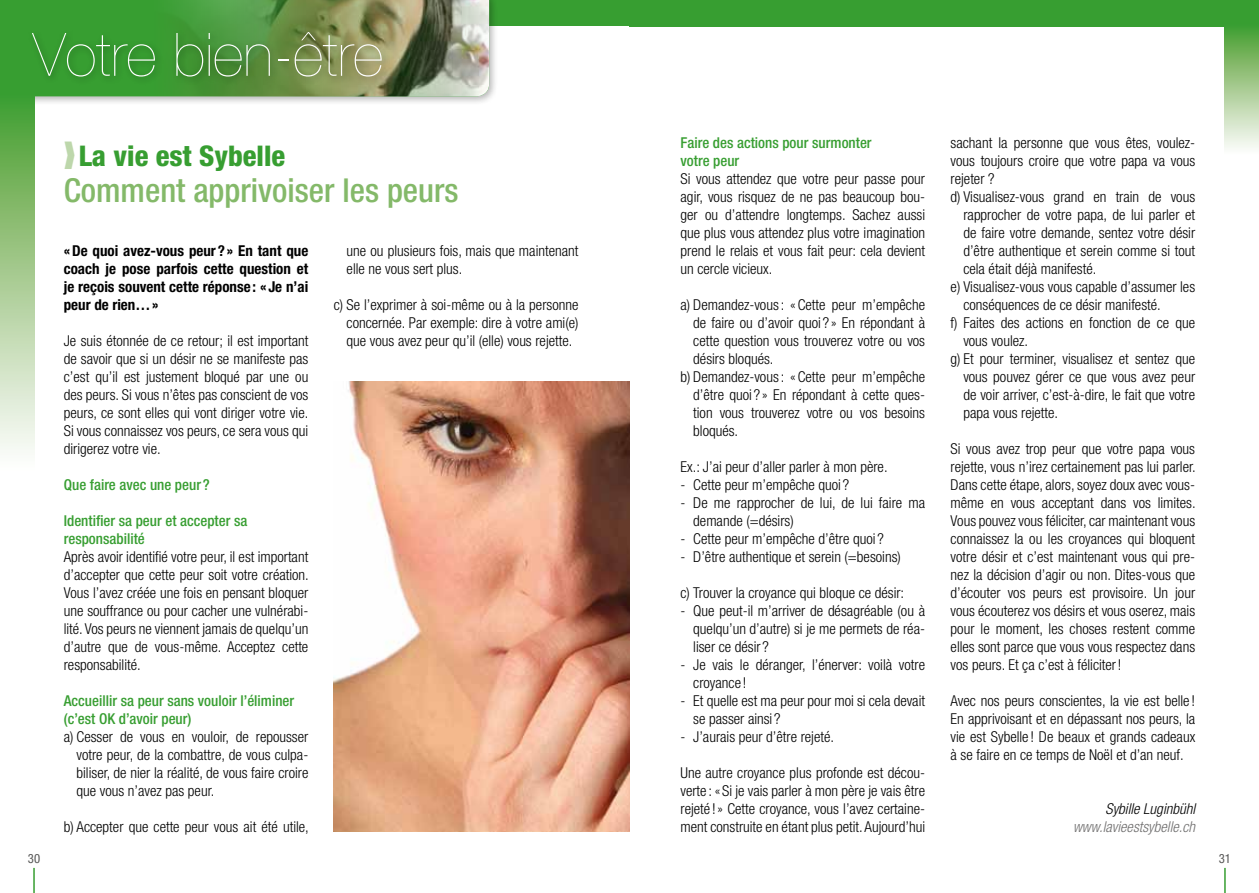
<style>
.page{position:relative;width:1259px;height:893px;background:#fff}
.page>*{position:absolute;margin:0;border:0;box-sizing:border-box;transform-origin:0 0}
.t1{font:200 60px "Helvetica Neue LT Pro";color:#fff}
.t2{font:500 condensed 33px "Helvetica Neue LT Pro";color:#84b969}
.t3{font:800 condensed 28.5px "Helvetica Neue LT Pro";color:#379e31}
.t4{font:300 condensed 15px/18px "Helvetica Neue LT Pro";color:#000;text-align:justify}
.t5{font:500 condensed 15px/18px "Helvetica Neue LT Pro";color:#379e31}
.t6{font:700 condensed 15px/18px "Helvetica Neue LT Pro";color:#000;text-align:justify}
.t7{font:italic 300 condensed 15px "Helvetica Neue LT Pro";color:#706f6f}
.t8{font:italic 300 condensed 15px "Helvetica Neue LT Pro";color:#000}
.t9{font:condensed 12.75px "Helvetica Neue LT Pro";color:#575756}
.s1{color:#bdd7ab}
</style>
<div class="page">
<div style="left:498px;top:0;width:131px;height:26px;background:#379e31"></div>
<div style="left:629px;top:0;width:630px;height:26px;background:#379e31"></div>
<div style="left:0;top:0;width:498px;height:106px;background:#000;opacity:.3"></div>
<div style="left:0;top:0;width:133px;height:96px;background:#379e31"></div>
<img style="left:133px;top:0;width:356px;height:96px">
<div style="left:27px;top:28px;width:364px;height:57px;background:#000;opacity:.4"></div>
<svg style="left:0;top:96px;width:34px;height:354px;background:#a1ca90"></svg>
<div style="left:1225px;top:25px;width:34px;height:130px;background:linear-gradient(to bottom,#489c2c,#fffdfd)"></div>
<hr style="left:33px;top:868px;width:2px;height:25px;background:#379e31">
<svg style="left:1224px;top:868px;width:1px;height:25px"></svg>
<img style="left:334px;top:382px;width:295px;height:450px">
<h1 class="t1" style="left:33px;top:20px;width:352px">Votre bien-être</h1>
<h3 class="t3" style="left:64px;top:138px;width:223px"><span class="s1">❱</span> La vie est Sybelle</h3>
<h2 class="t2" style="left:64px;top:170px;width:396px">Comment apprivoiser les peurs</h2>
<p class="t6" style="left:64px;top:241px;width:246px">«De quoi avez-vous peur ? » En tant que coach je pose parfois cette question et je reçois souvent cette réponse : « Je n’ai peur de rien…»</p>
<p class="t4" style="left:64px;top:331px;width:246px">Je suis étonnée de ce retour; il est important de savoir que si un désir ne se manifeste pas c’est qu’il est justement bloqué par une ou des peurs. Si vous n’êtes pas conscient de vos peurs, ce sont elles qui vont diriger votre vie.<br>Si vous connaissez vos peurs, ce sera vous qui dirigerez votre vie.</p>
<p class="t5" style="left:64px;top:475px;width:148px">Que faire avec une peur ?</p>
<p class="t5" style="left:64px;top:511px;width:185px">Identifier sa peur et accepter sa responsabilité</p>
<p class="t4" style="left:64px;top:547px;width:247px">Après avoir identifié votre peur, il est important d’accepter que cette peur soit votre création.<br>Vous l’avez créée une fois en pensant bloquer une souffrance ou pour cacher une vulnérabi&shy;lité. Vos peurs ne viennent jamais de quelqu’un d’autre que de vous-même. Acceptez cette responsabilité.</p>
<p class="t5" style="left:64px;top:691px;width:232px">Accueillir sa peur sans vouloir l’éliminer (c’est OK d’avoir peur)</p>
<p class="t4" style="left:77px;top:727px;width:233px;text-indent:-13px">a) Cesser de vous en vouloir, de repousser votre peur, de la combattre, de vous culpa&shy;biliser, de nier la réalité, de vous faire croire que vous n’avez pas peur.</p>
<p class="t4" style="left:64px;top:817px;width:246px">b) Accepter que cette peur vous ait été utile,</p>
<p class="t4" style="left:347px;top:241px;width:233px">une ou plusieurs fois, mais que maintenant elle ne vous sert plus.</p>
<p class="t4" style="left:347px;top:295px;width:233px;text-indent:-13px">c) Se l’exprimer à soi-même ou à la personne concernée. Par exemple: dire à votre ami(e) que vous avez peur qu’il (elle) vous rejette.</p>
<p class="t5" style="left:680px;top:133px;width:193px">Faire des actions pour surmonter votre peur</p>
<p class="t4" style="left:680px;top:169px;width:246px">Si vous attendez que votre peur passe pour agir, vous risquez de ne pas beaucoup bou&shy;ger ou d’attendre longtemps. Sachez aussi que plus vous attendez plus votre imagination prend le relais et vous fait peur: cela devient un cercle vicieux.</p>
<p class="t4" style="left:680px;top:295px;width:246px">a) Demandez-vous: «Cette peur m’empêche</p>
<p class="t4" style="left:693px;top:313px;width:233px">de faire ou d’avoir quoi ? » En répondant à</p>
<p class="t4" style="left:693px;top:331px;width:233px">cette question vous trouverez votre ou vos</p>
<p class="t4" style="left:693px;top:349px;width:82px">désirs bloqués.</p>
<p class="t4" style="left:680px;top:367px;width:246px">b) Demandez-vous: «Cette peur m’empêche</p>
<p class="t4" style="left:693px;top:385px;width:233px">d’être quoi ? » En répondant à cette ques-</p>
<p class="t4" style="left:693px;top:403px;width:233px">tion vous trouverez votre ou vos besoins</p>
<p class="t4" style="left:693px;top:421px;width:46px">bloqués.</p>
<p class="t4" style="left:680px;top:457px;width:208px">Ex.: J’ai peur d’aller parler à mon père.</p>
<p class="t4" style="left:680px;top:475px;width:170px">- Cette peur m’empêche quoi ?</p>
<p class="t4" style="left:693px;top:493px;width:233px;text-indent:-13px">- De me rapprocher de lui, de lui faire ma demande (=désirs)</p>
<p class="t4" style="left:680px;top:529px;width:205px">- Cette peur m’empêche d’être quoi ?</p>
<p class="t4" style="left:680px;top:547px;width:222px">- D’être authentique et serein (=besoins)</p>
<p class="t4" style="left:680px;top:583px;width:225px">c) Trouver la croyance qui bloque ce désir:</p>
<p class="t4" style="left:693px;top:601px;width:233px;text-indent:-13px">- Que peut-il m’arriver de désagréable (ou à quelqu’un d’autre) si je me permets de réa&shy;liser ce désir ?</p>
<p class="t4" style="left:693px;top:655px;width:233px;text-indent:-13px">- Je vais le déranger, l’énerver: voilà votre croyance !</p>
<p class="t4" style="left:693px;top:691px;width:233px;text-indent:-13px">- Et quelle est ma peur pour moi si cela devait se passer ainsi ?</p>
<p class="t4" style="left:680px;top:727px;width:155px">- J’aurais peur d’être rejeté.</p>
<p class="t4" style="left:680px;top:763px;width:246px">Une autre croyance plus profonde est décou&shy;verte : « Si je vais parler à mon père je vais être rejeté !» Cette croyance, vous l’avez certaine&shy;ment construite en étant plus petit. Aujourd’hui</p>
<p class="t4" style="left:950px;top:133px;width:246px">sachant la personne que vous êtes, voulez-</p>
<p class="t4" style="left:950px;top:151px;width:246px">vous toujours croire que votre papa va vous</p>
<p class="t4" style="left:950px;top:169px;width:46px">rejeter ?</p>
<p class="t4" style="left:950px;top:187px;width:246px">d) Visualisez-vous grand en train de vous</p>
<p class="t4" style="left:963px;top:205px;width:233px">rapprocher de votre papa, de lui parler et</p>
<p class="t4" style="left:963px;top:223px;width:233px">de faire votre demande, sentez votre désir</p>
<p class="t4" style="left:963px;top:241px;width:233px">d’être authentique et serein comme si tout</p>
<p class="t4" style="left:963px;top:259px;width:134px">cela était déjà manifesté.</p>
<p class="t4" style="left:950px;top:277px;width:246px">e) Visualisez-vous vous capable d’assumer les</p>
<p class="t4" style="left:963px;top:295px;width:199px">conséquences de ce désir manifesté.</p>
<p class="t4" style="left:950px;top:313px;width:246px">f) Faites des actions en fonction de ce que</p>
<p class="t4" style="left:963px;top:331px;width:66px">vous voulez.</p>
<p class="t4" style="left:950px;top:349px;width:246px">g) Et pour terminer, visualisez et sentez que</p>
<p class="t4" style="left:963px;top:367px;width:233px">vous pouvez gérer ce que vous avez peur</p>
<p class="t4" style="left:963px;top:385px;width:233px">de voir arriver, c’est-à-dire, le fait que votre</p>
<p class="t4" style="left:963px;top:403px;width:96px">papa vous rejette.</p>
<p class="t4" style="left:950px;top:439px;width:247px">Si vous avez trop peur que votre papa vous rejette, vous n’irez certainement pas lui parler.<br>Dans cette étape, alors, soyez doux avec vous&shy;même en vous acceptant dans vos limites.<br>Vous pouvez vous féliciter, car maintenant vous connaissez la ou les croyances qui bloquent votre désir et c’est maintenant vous qui pre&shy;nez la décision d’agir ou non. Dites-vous que d’écouter vos peurs est provisoire. Un jour vous écouterez vos désirs et vous oserez, mais pour le moment, les choses restent comme elles sont parce que vous vous respectez dans vos peurs. Et ça c’est à féliciter!</p>
<p class="t4" style="left:950px;top:691px;width:246px">Avec nos peurs conscientes, la vie est belle !<br>En apprivoisant et en dépassant nos peurs, la vie est Sybelle ! De beaux et grands cadeaux à se faire en ce temps de Noël et d’an neuf.</p>
<p class="t8" style="left:1105px;top:800px;width:91px">Sybille Luginbühl</p>
<p class="t7" style="left:1073px;top:818px;width:124px">www.lavieestsybelle.ch</p>
<p class="t9" style="left:28px;top:851px;width:14px">30</p>
<p class="t9" style="left:1218px;top:851px;width:14px">31</p>
</div>
